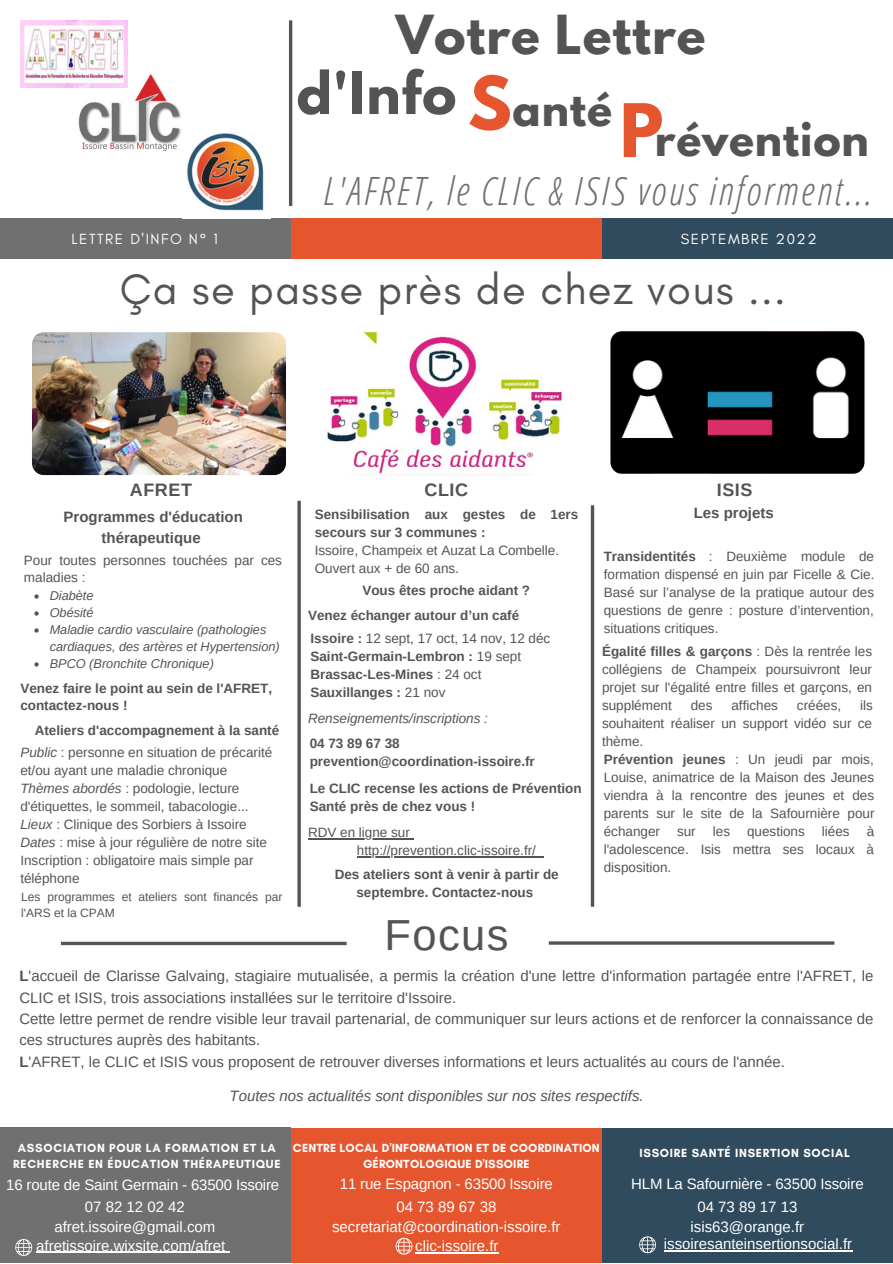
<style>
.page{position:relative;width:893px;height:1264px;background:#fff}
.page>*{position:absolute;margin:0;border:0;box-sizing:border-box;transform-origin:0 0}
.t1{font:700 51.9px "League Spartan";color:#545454}
.t2{font:700 47.7px "League Spartan";letter-spacing:.02em;color:#545454}
.t3{font:43.5px "Glacial Indifference";letter-spacing:.03em;color:#545454}
.t4{font:43.5px "Arimo";letter-spacing:.03em;color:#545454}
.t5{font:700 41.4px "League Spartan";letter-spacing:.02em;color:#545454}
.t6{font:italic 300 39px "Open Sans Condensed";letter-spacing:.065em;color:#707070}
.t7{font:700 18px "Arimo";letter-spacing:.035em;color:#545454}
.t8{font:15px/21.3px "Arimo";color:#545454}
.t9{font:15px/23.4px "Arimo";color:#fff;text-align:center}
.t10{font:italic 15px "Arimo";color:#545454}
.t11{font:700 15px/20.2px "Arimo";color:#545454;text-align:center}
.t12{font:15px "Glacial Indifference";letter-spacing:.1em;color:#fff}
.t13{font:13.5px/18px "Arimo";color:#545454}
.t14{font:700 13.5px/18px "Arimo";color:#545454}
.t15{font:italic 13.5px "Arimo";color:#545454}
.t16{font:italic 12.75px/17px "Arimo";color:#545454}
.t17{font:12px/16px "Arimo";color:#fff;text-align:center}
.t18{font:700 12px/16px "Glacial Indifference";letter-spacing:.06em;color:#fff;text-align:center}
.t19{font:700 12px/16px "Glacial Indifference";letter-spacing:.015em;color:#fff;text-align:center}
.t20{font:12px/16px "Arimo";color:#545454}
.t21{font:700 10.5px/14px "Glacial Indifference";letter-spacing:.1em;color:#fff;text-align:center}
.t22{font:600 10.5px "Montserrat";letter-spacing:.1em;color:#fff}
.s1{font-size:65.4px;color:#e5552e}
.s2{font-weight:400}
.s3{font-weight:400;font-style:italic}
.s4{font-style:italic}
.s5{font-weight:700}
</style>
<div class="page">
<div style="left:289px;top:1127px;width:315px;height:135px;background:#e5552e"></div>
<div style="left:602px;top:218px;width:290px;height:41px;background:#304b5d"></div>
<div style="left:290px;top:218px;width:312px;height:41px;background:#e5552e"></div>
<div style="left:0;top:218px;width:291px;height:41px;background:#707070"></div>
<hr style="left:289px;top:20px;width:3px;height:186px;background:#545454">
<img style="left:187px;top:133px;width:77px;height:78px">
<img style="left:77px;top:72px;width:104px;height:78px">
<img style="left:20px;top:21px;width:107px;height:66px">
<div style="left:602px;top:1127px;width:290px;height:135px;background:#304b5d"></div>
<div style="left:0;top:1127px;width:291px;height:135px;background:#707070"></div>
<hr style="left:664px;top:1250px;width:188px;height:1px;background:#fff">
<svg style="left:15px;top:1239px;width:17px;height:16px"></svg>
<hr style="left:415px;top:1251px;width:83px;height:2px;background:#fff">
<svg style="left:297px;top:501px;width:4px;height:405px;background:#6e6e6e"></svg>
<svg style="left:590px;top:505px;width:4px;height:401px;background:#777"></svg>
<svg style="left:61px;top:941px;width:285px;height:4px"></svg>
<hr style="left:548px;top:941px;width:286px;height:3px;background:#545454">
<svg style="left:395px;top:1237px;width:17px;height:17px"></svg>
<svg style="left:639px;top:1236px;width:17px;height:17px"></svg>
<img style="left:32px;top:332px;width:254px;height:143px;border-radius:12px">
<img style="left:319px;top:332px;width:254px;height:143px;border-radius:12px">
<img style="left:610px;top:331px;width:254px;height:143px;border-radius:12px">
<svg style="left:153px;top:409px;width:33px;height:32px"></svg>
<hr style="left:36px;top:1251px;width:189px;height:1px;background:#fff">
<svg style="left:34px;top:594px;width:5px;height:4px"></svg>
<svg style="left:34px;top:611px;width:5px;height:4px"></svg>
<svg style="left:34px;top:628px;width:5px;height:4px"></svg>
<svg style="left:34px;top:662px;width:5px;height:4px"></svg>
<hr style="left:308px;top:838px;width:102px;height:1px;background:#545454">
<hr style="left:357px;top:856px;width:179px;height:1px;background:#545454">
<p class="t12" style="left:72px;top:230px;width:148px">LETTRE D'INFO N° 1</p>
<h2 class="t2" style="left:396px;top:11px;width:311px">Votre Lettre</h2>
<h1 class="t1" style="left:296px;top:67px;width:317px">d'Info <span class="s1">S</span><sub>anté</sub></h1>
<h3 class="t5" style="left:619px;top:119px;width:251px"><span class="s1">P</span>révention</h3>
<h3 class="t6" style="left:323px;top:163px;width:549px">L'AFRET, le CLIC &amp; ISIS vous informent...</h3>
<p class="t12" style="left:680px;top:230px;width:137px">SEPTEMBRE 2022</p>
<h3 class="t3" style="left:120px;top:262px;width:667px">Ça se passe près de chez vous ...</h3>
<h3 class="t7" style="left:130px;top:479px;width:64px">AFRET</h3>
<h3 class="t7" style="left:424px;top:479px;width:45px">CLIC</h3>
<h3 class="t7" style="left:716px;top:479px;width:37px">ISIS</h3>
<p class="t11" style="left:64px;top:507px;width:181px">Programmes d'éducation thérapeutique</p>
<p class="t14" style="left:315px;top:505px;width:265px">Sensibilisation aux gestes de 1ers secours sur 3 communes :</p>
<p class="t13" style="left:315px;top:541px;width:246px">Issoire, Champeix et Auzat La Combelle.<br>Ouvert aux + de 60 ans.</p>
<p class="t14" style="left:308px;top:578px;width:224px;line-height:24.9px;text-indent:54px">Vous êtes proche aidant ?<br>Venez échanger autour d’un café</p>
<p class="t14" style="left:310px;top:629px;width:241px">Issoire : <span class="s2">12 sept, 17 oct, 14 nov, 12 déc<br></span>Saint-Germain-Lembron : <span class="s2">19 sept<br></span>Brassac-Les-Mines <span class="s2">: 24 oct<br></span>Sauxillanges : <span class="s2">21 nov</span></p>
<p class="t15" style="left:308px;top:711px;width:181px">Renseignements/inscriptions :</p>
<p class="t14" style="left:310px;top:734px;width:227px">04 73 89 67 38 prevention@coordination-issoire.fr</p>
<p class="t14" style="left:310px;top:779px;width:273px">Le CLIC recense les actions de Prévention<br>Santé près de chez vous !</p>
<p class="t13" style="left:357px;top:823px;width:181px;text-indent:-49px">RDV en ligne sur http://prevention.clic-issoire.fr/</p>
<p class="t14" style="left:334px;top:865px;width:225px;text-align:center">Des ateliers sont à venir à partir de septembre. Contactez-nous</p>
<p class="t13" style="left:24px;top:552px;width:259px;line-height:16.8px">Pour toutes personnes touchées par ces maladies :</p>
<p class="t16" style="left:50px;top:587px;width:232px">Diabète<br>Obésité<br>Maladie cardio vasculaire (pathologies cardiaques, des artères et Hypertension)<br>BPCO (Bronchite Chronique)</p>
<p class="t14" style="left:20px;top:680px;width:253px;line-height:16.8px">Venez faire le point au sein de l'AFRET, contactez-nous !</p>
<p class="t14" style="left:20px;top:719px;width:260px;line-height:22px;text-indent:14px">Ateliers d'accompagnement à la santé<br><span class="s3">Public</span> <span class="s2">: personne en situation de précarité</span></p>
<p class="t13" style="left:20px;top:761px;width:248px">et/ou ayant une maladie chronique <span class="s4">Thèmes abordés</span> : podologie, lecture d'étiquettes, le sommeil, tabacologie...<br><span class="s4">Lieux</span> : Clinique des Sorbiers à Issoire <span class="s4">Dates</span> : mise à jour régulière de notre site Inscription : obligatoire mais simple par téléphone</p>
<p class="t20" style="left:21px;top:889px;width:262px">Les programmes et ateliers sont financés par l'ARS et la CPAM</p>
<p class="t11" style="left:693px;top:503px;width:81px">Les projets</p>
<p class="t13" style="left:603px;top:547px;width:272px;text-align:justify"><span class="s5">Transidentités</span> : Deuxième module de formation dispensé en juin par Ficelle &amp; Cie.<br>Basé sur l’analyse de la pratique autour des questions de genre : posture d’intervention, situations critiques.</p>
<p class="t13" style="left:602px;top:642px;width:271px;text-align:justify"><span class="s5">Égalité filles &amp; garçons</span> : Dès la rentrée les collégiens de Champeix poursuivront leur projet sur l'égalité entre filles et garçons, en supplément</p>
<p class="t13" style="left:690px;top:696px;width:23px">des</p>
<p class="t13" style="left:731px;top:696px;width:48px">affiches</p>
<p class="t13" style="left:796px;top:696px;width:46px">créées,</p>
<p class="t13" style="left:602px;top:696px;width:274px;text-indent:258px">ils souhaitent réaliser un support vidéo sur ce thème.<br><span class="s5">Prévention jeunes</span> : Un jeudi par mois,<br>Louise, animatrice de la Maison des Jeunes viendra à la rencontre des jeunes et des parents sur le site de la Safournière pour échanger</p>
<p class="t13" style="left:603px;top:822px;width:272px;text-align:justify;text-indent:263px">à l'adolescence. Isis mettra ses locaux à disposition.</p>
<p class="t13" style="left:677px;top:822px;width:20px">sur</p>
<p class="t13" style="left:712px;top:822px;width:19px">les</p>
<p class="t13" style="left:747px;top:822px;width:59px">questions</p>
<p class="t13" style="left:821px;top:822px;width:29px">liées</p>
<h3 class="t4" style="left:384px;top:910px;width:125px">Focus</h3>
<p class="t8" style="left:19px;top:965px;width:855px"><span class="s5">L</span>'accueil de Clarisse Galvaing, stagiaire mutualisée, a permis la création d'une lettre d'information partagée entre l'AFRET, le CLIC et ISIS, trois associations installées sur le territoire d'Issoire.<br>Cette lettre permet de rendre visible leur travail partenarial, de communiquer sur leurs actions et de renforcer la connaissance de ces structures auprès des habitants.<br><span class="s5">L</span>'AFRET, le CLIC et ISIS vous proposent de retrouver diverses informations et leurs actualités au cours de l'année.</p>
<p class="t10" style="left:230px;top:1087px;width:415px">Toutes nos actualités sont disponibles sur nos sites respectifs.</p>
<p class="t22" style="left:631px;top:1141px;width:221px">ISSOIRE SANTÉ INSERTION SOCIAL</p>
<p class="t19" style="left:293px;top:1139px;width:308px">CENTRE LOCAL D'INFORMATION ET DE COORDINATION<br>GÉRONTOLOGIQUE D'ISSOIRE</p>
<p class="t9" style="left:340px;top:1171px;width:214px">11 rue Espagnon - 63500 Issoire<br>04 73 89 67 38</p>
<p class="t9" style="left:332px;top:1214px;width:230px">secretariat@coordination-issoire.fr</p>
<p class="t18" style="left:13px;top:1139px;width:269px">ASSOCIATION POUR LA FORMATION ET LA<br>RECHERCHE EN ÉDUCATION THÉRAPEUTIQUE</p>
<p class="t18" style="left:639px;top:1144px;width:212px">ISSOIRE SANTÉ INSERTION SOCIAL</p>
<p class="t21" style="left:68px;top:1147px;width:156px">RECHERCHE EN ÉDUCATION<br>THÉRAPEUTIQUE</p>
<p class="t9" style="left:85px;top:1174px;width:196px;line-height:21.8px;text-align:left;text-indent:-79px">16 route de Saint Germain - 63500 Issoire<br>07 82 12 02 42</p>
<p class="t9" style="left:631px;top:1171px;width:234px">HLM La Safournière - 63500 Issoire<br>04 73 89 17 13</p>
<p class="t9" style="left:36px;top:1233px;width:190px">afretissoire.wixsite.com/afret</p>
<p class="t17" style="left:106px;top:1178px;width:149px">16 route de Saint Germain -<br>63500 Issoire</p>
<p class="t17" style="left:746px;top:1177px;width:116px">HLM La Safournière -</p>
<p class="t17" style="left:716px;top:1233px;width:152px">issoiresanteinsertionsocial.fr</p>
<p class="t9" style="left:54px;top:1214px;width:162px">afret.issoire@gmail.com</p>
<p class="t9" style="left:690px;top:1214px;width:115px">isis63@orange.fr</p>
<p class="t17" style="left:123px;top:1234px;width:125px">afretissoire.wixsite.com</p>
<p class="t9" style="left:415px;top:1233px;width:85px">clic-issoire.fr</p>
<p class="t9" style="left:664px;top:1232px;width:190px">issoiresanteinsertionsocial.fr</p>
</div>
